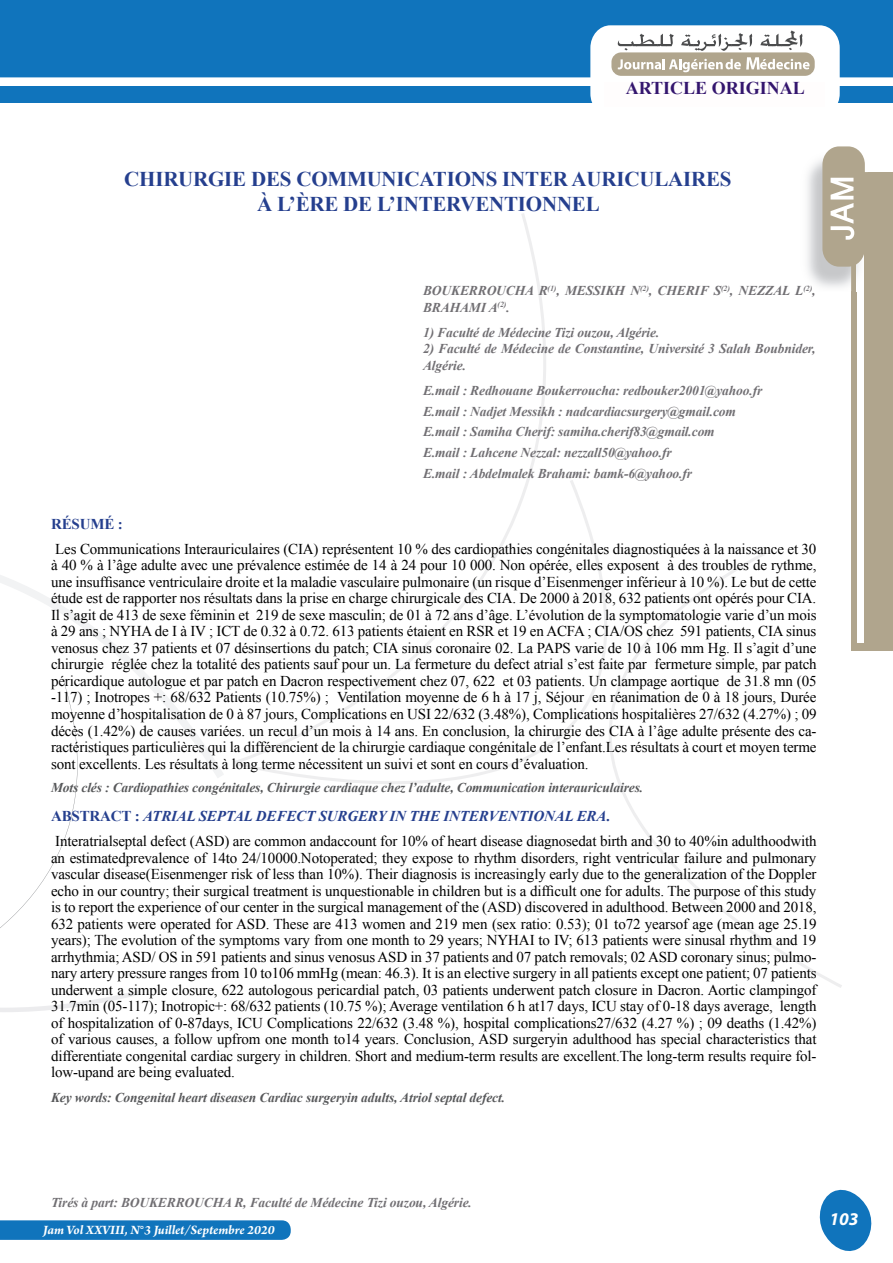
<style>
.page{position:relative;width:893px;height:1263px;background:#fff}
.page>*{position:absolute;margin:0;border:0;box-sizing:border-box;transform-origin:0 0}
.t1{font:700 21px "Times New Roman";letter-spacing:-.01em;color:#253f8e}
.t2{font:700 18px "Times New Roman";color:#34166e}
.t3{font:italic 700 18px "Myriad Pro";color:#fff}
.t4{font:15px/16.5px "Times New Roman";letter-spacing:-.01em;color:#000;text-align:justify}
.t5{font:700 15px "Times New Roman";letter-spacing:-.01em;color:#253f8e}
.t6{font:italic 700 13.5px/20.7px "Times New Roman";letter-spacing:-.01em;color:#716f73}
.t7{font:italic 700 13.5px "Times New Roman";letter-spacing:-.01em;color:#57585a}
.t8{font:italic 700 13.5px "Arno Pro";color:#fff}
.s1{font-weight:700;color:#253f8e}
.s2{font-weight:700;font-style:italic;color:#253f8e}
</style>
<div class="page">
<svg style="left:0;top:1220px;width:291px;height:20px;background:#1778be"></svg>
<svg style="left:0;top:778px;width:140px;height:234px"></svg>
<svg style="left:0;top:575px;width:223px;height:203px"></svg>
<svg style="left:609px;top:551px;width:233px;height:437px"></svg>
<svg style="left:237px;top:480px;width:370px;height:304px"></svg>
<svg style="left:234px;top:213px;width:312px;height:551px"></svg>
<svg style="left:819px;top:1189px;width:53px;height:62px"></svg>
<div style="left:851px;top:172px;width:41px;height:478px;background:#b0a58d"></div>
<div style="left:857px;top:177px;width:6px;height:466px;background:#fff"></div>
<img style="left:807px;top:160px;width:57px;height:131px">
<img style="left:857px;top:259px;width:6px;height:32px">
<div style="left:822px;top:146px;width:43px;height:121px;background:#b0a58d;border-radius:17px"></div>
<svg style="left:831px;top:178px;width:23px;height:62px"></svg>
<div style="left:0;top:0;width:893px;height:77px;background:#1074bc"></div>
<div style="left:0;top:87px;width:605px;height:16px;background:#1074bc"></div>
<div style="left:832px;top:86px;width:60px;height:17px;background:#1074bc"></div>
<svg style="left:590px;top:25px;width:250px;height:78px;background:#dcdcd7"></svg>
<div style="left:604px;top:82px;width:221px;height:25px;background:#fffdfd"></div>
<p class="t2" style="left:626px;top:76px;width:180px">ARTICLE ORIGINAL</p>
<h1 class="t1" style="left:124px;top:164px;width:83px">CHIRURGIE</h1>
<h1 class="t1" style="left:251px;top:164px;width:145px">DE S COMMUNICATION</h1>
<h1 class="t1" style="left:486px;top:164px;width:31px">S INTER</h1>
<h1 class="t1" style="left:572px;top:164px;width:97px">AURIC ULAIRE</h1>
<h1 class="t1" style="left:720px;top:164px;width:13px">S</h1>
<h1 class="t1" style="left:257px;top:189px;width:153px">À L’ÈRE DE L’INTER</h1>
<h1 class="t1" style="left:460px;top:189px;width:30px">VENTIONNEL</h1>
<p class="t6" style="left:423px;top:282px;width:394px;line-height:16.5px">Boukerroucha R<sup>(1)</sup>, Messikh N<sup>(2)</sup>, Cherif S<sup>(2)</sup>, Nezzal L<sup>(2)</sup>,<br>Brahami A<sup>(2)</sup>.</p>
<p class="t6" style="left:423px;top:322px;width:238px">1) Faculté de Médecine Tizi ouzou, Algérie.</p>
<p class="t6" style="left:423px;top:340px;width:394px;line-height:16.5px">2) Faculté de Médecine de Constantine, Université 3 Salah Boubnider,<br>Algérie.</p>
<p class="t6" style="left:423px;top:380px;width:341px">E.mail : Redhouane Boukerroucha: redbouker2001@yahoo.fr E.mail : Nadjet Messikh : nadcardiacsurgery@gmail.com E.mail : Samiha Cherif: samiha.cherif83@gmail.com<br>E.mail : Lahcene Nezzal: nezzall50@yahoo.fr<br>E.mail : Abdelmalek Brahami: bamk-6@yahoo.fr</p>
<p class="t5" style="left:51px;top:514px;width:73px">RÉSUMÉ :</p>
<p class="t4" style="left:51px;top:540px;width:767px">Les Communications Interauriculaires (CIA) représentent 10 % des cardiopathies congénitales diagnostiquées à la naissance et 30 à 40 % à l’âge adulte avec une prévalence estimée de 14 à 24 pour 10 000. Non opérée, elles exposent à des troubles de rythme, une insuffisance ventriculaire droite et la maladie vasculaire pulmonaire (un risque d’Eisenmenger inférieur à 10 %). Le but de cette étude est de rapporter nos résultats dans la prise en charge chirurgicale des CIA. De 2000 à 2018, 632 patients ont opérés pour CIA.<br>Il s’agit de 413 de sexe féminin et 219 de sexe masculin; de 01 à 72 ans d’âge. L’évolution de la symptomatologie varie d’un mois à 29 ans ; NYHA de I à IV ; ICT de 0.32 à 0.72. 613 patients étaient en RSR et 19 en ACFA ; CIA/OS chez 591 patients, CIA sinus venosus chez 37 patients et 07 désinsertions du patch; CIA sinus coronaire 02. La PAPS varie de 10 à 106 mm Hg. Il s’agit d’une chirurgie réglée chez la totalité des patients sauf pour un. La fermeture du defect atrial s’est faite par fermeture simple, par patch péricardique autologue et par patch en Dacron respectivement chez 07, 622 et 03 patients. Un clampage aortique de 31.8 mn (05 -117) ; Inotropes +: 68/632 Patients (10.75%) ; Ventilation moyenne de 6 h à 17 j, Séjour en réanimation de 0 à 18 jours, Durée moyenne d’hospitalisation de 0 à 87 jours, Complications en USI 22/632 (3.48%), Complications hospitalières 27/632 (4.27%) ; 09 décès (1.42%) de causes variées. un recul d’un mois à 14 ans. En conclusion, la chirurgie des CIA à l’âge adulte présente des ca&shy;ractéristiques particulières qui la différencient de la chirurgie cardiaque congénitale de l’enfant.Les résultats à court et moyen terme sont excellents. Les résultats à long terme nécessitent un suivi et sont en cours d’évaluation.</p>
<p class="t7" style="left:51px;top:778px;width:594px">Mots clés : Cardiopathies congénitales, Chirurgie cardiaque chez l’adulte, Communication interauriculaires.</p>
<p class="t5" style="left:51px;top:806px;width:40px">ABSTRACT</p>
<p class="t4" style="left:55px;top:803px;width:763px;line-height:25px;text-indent:80px"><span class="s1">:</span> <span class="s2">Atrial Septal defect surgery in the interventional era</span><span class="s1">.<br></span>Interatrialseptal defect (ASD) are common andaccount for 10% of heart disease diagnosedat birth and 30 to 40%in adulthoodwith</p>
<p class="t4" style="left:51px;top:849px;width:767px">an estimatedprevalence of 14to 24/10000.Notoperated; they expose to rhythm disorders, right ventricular failure and pulmonary vascular disease(Eisenmenger risk of less than 10%). Their diagnosis is increasingly early due to the generalization of the Doppler echo in our country; their surgical treatment is unquestionable in children but is a difficult one for adults. The purpose of this study is to report the experience of our center in the surgical management of the (ASD) discovered in adulthood. Between 2000 and 2018, 632 patients were operated for ASD. These are 413 women and 219 men (sex ratio: 0.53); 01 to72 yearsof age (mean age 25.19 years); The evolution of the symptoms vary from one month to 29 years; NYHAI to IV; 613 patients were sinusal rhythm and 19 arrhythmia; ASD/ OS in 591 patients and sinus venosus ASD in 37 patients and 07 patch removals; 02 ASD coronary sinus; pulmo&shy;nary artery pressure ranges from 10 to106 mmHg (mean: 46.3). It is an elective surgery in all patients except one patient; 07 patients underwent a simple closure, 622 autologous pericardial patch, 03 patients underwent patch closure in Dacron. Aortic clampingof 31.7min (05-117); Inotropic+: 68/632 patients (10.75 %); Average ventilation 6 h at17 days, ICU stay of 0-18 days average, length of hospitalization of 0-87days, ICU Complications 22/632 (3.48 %), hospital complications27/632 (4.27 %) ; 09 deaths (1.42%) of various causes, a follow upfrom one month to14 years. Conclusion, ASD surgeryin adulthood has special characteristics that differentiate congenital cardiac surgery in children. Short and medium-term results are excellent.The long-term results require fol&shy;low-upand are being evaluated.</p>
<p class="t7" style="left:51px;top:1088px;width:456px">Key words: Congenital heart diseasen Cardiac surgeryin adults, Atriol septal defect.</p>
<p class="t6" style="left:51px;top:1192px;width:422px">Tirés à part: Boukerroucha R, Faculté de Médecine Tizi ouzou, Algérie.</p>
<p class="t8" style="left:43px;top:1222px;width:233px">Jam Vol XXVIII, N°3 Juillet/Septembre 2020</p>
<p class="t3" style="left:829px;top:1207px;width:31px">103</p>
</div>
